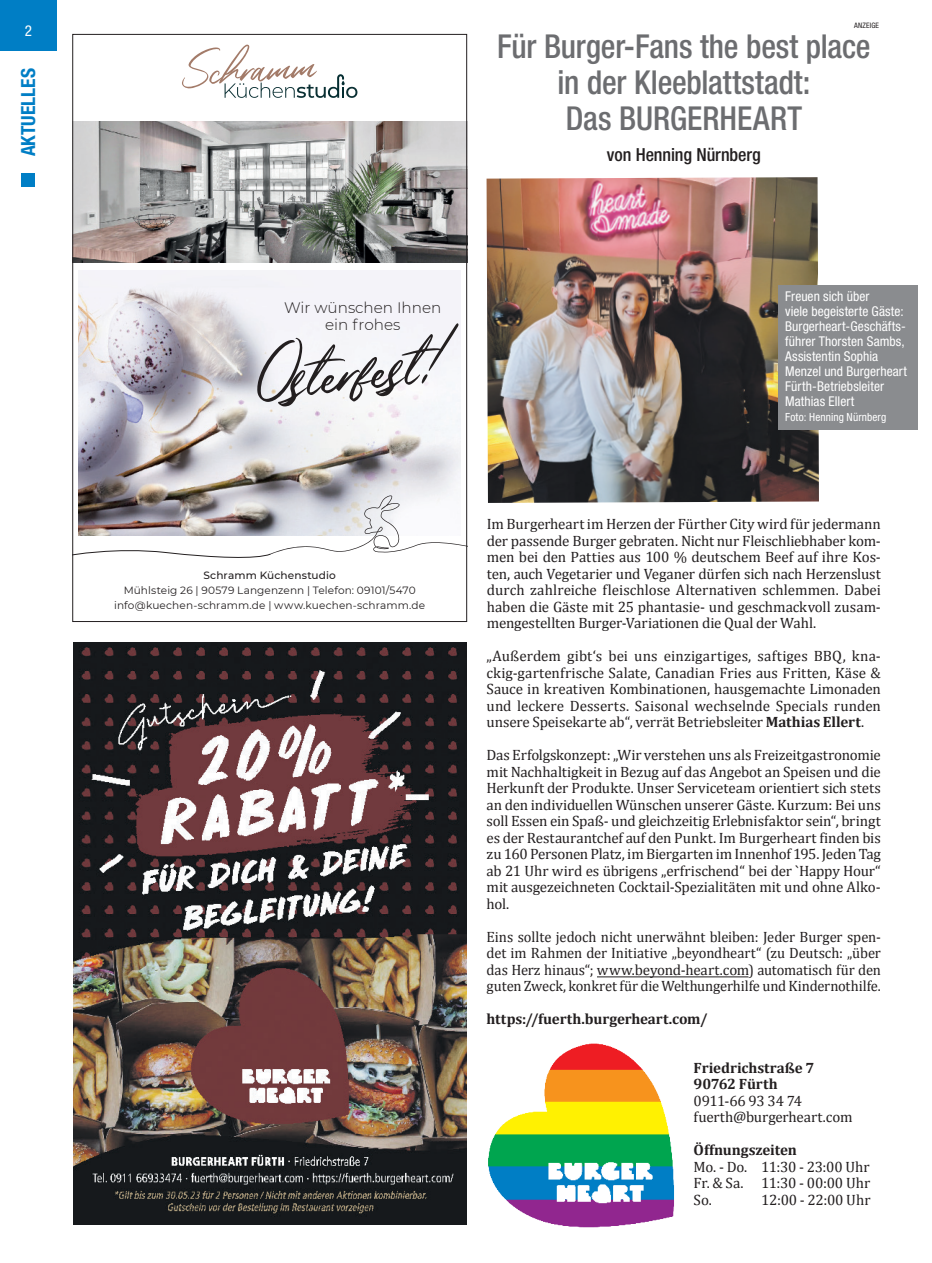
<style>
.page{position:relative;width:932px;height:1263px;background:#fff}
.page>*{position:absolute;margin:0;border:0;box-sizing:border-box;transform-origin:0 0}
.t1{font:65.55px "Rembank";color:#231f20}
.HEADLINE{font:500 condensed 33px/36px "Helvetica Neue LT Std";letter-spacing:-.005em;color:#6c6d70;text-align:center;scale:.96 1}
.t2{font:700 condensed 19.5px "Helvetica Neue LT Std";color:#007ec5}
.Autor_Subhead{font:500 condensed 18px "Helvetica Neue LT Std";letter-spacing:-.005em;color:#231f20}
.t3{font:300 15.15px "Montserrat";color:#231f20}
.FLIESSTEXT{font:15px/16.5px "Cambria";letter-spacing:-.01em;color:#231f20;text-align:justify}
.FLIESSTEXT_Absatzhea{font:700 15px "Cambria";letter-spacing:-.005em;color:#231f20}
.FLIESSTEXT-2{font:700 15px "Cambria";letter-spacing:-.005em;color:#231f20}
.FLIESSTEXT-3{font:15px "Cambria";letter-spacing:-.03em;color:#231f20}
.t4{font:condensed 15px "Helvetica Neue LT Std";color:#fff}
.BILDUNTERSCHRIFT_WEI{font:condensed 13.5px/15px "Helvetica Neue LT Std";letter-spacing:.005em;color:#fff}
.BILDUNTERSCHRIFT_WEI-2{font:condensed 11.25px "Helvetica Neue LT Std";letter-spacing:.01em;color:#fff}
.t5{font:10.5px/15px "Montserrat";letter-spacing:.01em;color:#231f20;text-align:center}
.t6{font:condensed 7.5px "Helvetica Neue LT Std";letter-spacing:.02em;color:#231f20}
.s1{font-weight:500}
.s2{font-weight:700}
</style>
<div class="page">
<div style="left:0;top:0;width:57px;height:51px;background:#007ec5"></div>
<div style="left:21px;top:173px;width:14px;height:14px;background:#007ec5"></div>
<hr style="left:596px;top:976px;width:152px;height:1px;background:#231f20">
<img style="left:486px;top:177px;width:332px;height:326px">
<div style="left:778px;top:285px;width:139px;height:144px;background:#8a8c8f"></div>
<img style="left:488px;top:1043px;width:186px;height:185px">
<img style="left:73px;top:642px;width:393px;height:583px">
<img style="left:79px;top:271px;width:381px;height:224px">
<svg style="left:182px;top:44px;width:175px;height:54px"></svg>
<svg style="left:74px;top:495px;width:391px;height:63px"></svg>
<img style="left:74px;top:122px;width:391px;height:141px">
<p class="t4" style="left:25px;top:22px;width:9px">2</p>
<h3 class="t2" style="left:16px;top:156px;width:90px;rotate:-90deg">AKTUELLES</h3>
<p class="t6" style="left:853px;top:21px;width:26px">ANZEIGE</p>
<p class="HEADLINE" style="left:497px;top:27px;width:390px">Für Burger-Fans the best place in der Kleeblattstadt:<br>Das BURGERHEART</p>
<p class="Autor_Subhead" style="left:606px;top:143px;width:155px">von Henning Nürnberg</p>
<p class="t3" style="left:284px;top:297px;width:159px">Wir wünschen Ihnen</p>
<p class="t1" style="left:248px;top:328px;width:185px;rotate:-6deg">Osterfest!</p>
<p class="t3" style="left:325px;top:314px;width:77px">ein frohes</p>
<p class="BILDUNTERSCHRIFT_WEI" style="left:784px;top:289px;width:123px">Freuen sich über<br>viele begeisterte Gäste:<br>Burgerheart-Geschäfts&shy;führer Thorsten Sambs,<br>Assistentin Sophia<br>Menzel und Burgerheart<br>Fürth-Betriebsleiter<br>Mathias Ellert</p>
<p class="BILDUNTERSCHRIFT_WEI-2" style="left:784px;top:410px;width:103px">Foto: Henning Nürnberg</p>
<p class="t5" style="left:114px;top:567px;width:312px"><span class="s1">Schramm Küchenstudio<br></span>Mühlsteig 26 | 90579 Langenzenn | Telefon: 09101/5470 info@kuechen-schramm.de | www.kuechen-schramm.de</p>
<p class="FLIESSTEXT" style="left:486px;top:516px;width:395px">Im Burgerheart im Herzen der Fürther City wird für jedermann der passende Burger gebraten. Nicht nur Fleischliebhaber kom&shy;men bei den Patties aus 100 % deutschem Beef auf ihre Kos&shy;ten, auch Vegetarier und Veganer dürfen sich nach Herzenslust durch zahlreiche fleischlose Alternativen schlemmen. Dabei haben die Gäste mit 25 phantasie- und geschmackvoll zusam&shy;mengestellten Burger-Variationen die Qual der Wahl.</p>
<p class="FLIESSTEXT" style="left:486px;top:648px;width:396px">„Außerdem gibt‘s bei uns einzigartiges, saftiges BBQ, kna&shy;ckig-gartenfrische Salate, Canadian Fries aus Fritten, Käse &amp; Sauce in kreativen Kombinationen, hausgemachte Limonaden und leckere Desserts. Saisonal wechselnde Specials runden unsere Speisekarte ab“, verrät Betriebsleiter <span class="s2">Mathias Ellert</span>.</p>
<p class="FLIESSTEXT" style="left:486px;top:747px;width:396px">Das Erfolgskonzept: „Wir verstehen uns als Freizeitgastronomie mit Nachhaltigkeit in Bezug auf das Angebot an Speisen und die Herkunft der Produkte. Unser Serviceteam orientiert sich stets an den individuellen Wünschen unserer Gäste. Kurzum: Bei uns soll Essen ein Spaß- und gleichzeitig Erlebnisfaktor sein“, bringt es der Restaurantchef auf den Punkt. Im Burgerheart finden bis zu 160 Personen Platz, im Biergarten im Innenhof 195. Jeden Tag ab 21 Uhr wird es übrigens „erfrischend“ bei der `Happy Hour“ mit ausgezeichneten Cocktail-Spezialitäten mit und ohne Alko&shy;hol.</p>
<p class="FLIESSTEXT" style="left:486px;top:928px;width:396px">Eins sollte jedoch nicht unerwähnt bleiben: Jeder Burger spen&shy;det im Rahmen der Initiative „beyondheart“ (zu Deutsch: „über das Herz hinaus“; www.beyond-heart.com) automatisch für den guten Zweck, konkret für die Welthungerhilfe und Kindernothilfe.</p>
<p class="FLIESSTEXT_Absatzhea" style="left:486px;top:1010px;width:223px">https://fuerth.burgerheart.com/</p>
<p class="FLIESSTEXT-2" style="left:693px;top:1058px;width:122px">Friedrichstraße 7</p>
<p class="FLIESSTEXT-2" style="left:693px;top:1075px;width:86px">90762 Fürth</p>
<p class="FLIESSTEXT-3" style="left:693px;top:1091px;width:110px">0911-66 93 34 74</p>
<p class="FLIESSTEXT" style="left:693px;top:1108px;width:160px">fuerth@burgerheart.com</p>
<p class="FLIESSTEXT_Absatzhea" style="left:693px;top:1141px;width:105px">Öffnungszeiten</p>
<p class="FLIESSTEXT" style="left:693px;top:1158px;width:177px">Mo. - Do. 11:30 - 23:00 Uhr</p>
<p class="FLIESSTEXT" style="left:693px;top:1174px;width:178px">Fr. &amp; Sa. 11:30 - 00:00 Uhr</p>
<p class="FLIESSTEXT" style="left:693px;top:1191px;width:20px">So.</p>
<p class="FLIESSTEXT" style="left:761px;top:1191px;width:111px">12:00 - 22:00 Uhr</p>
</div>
